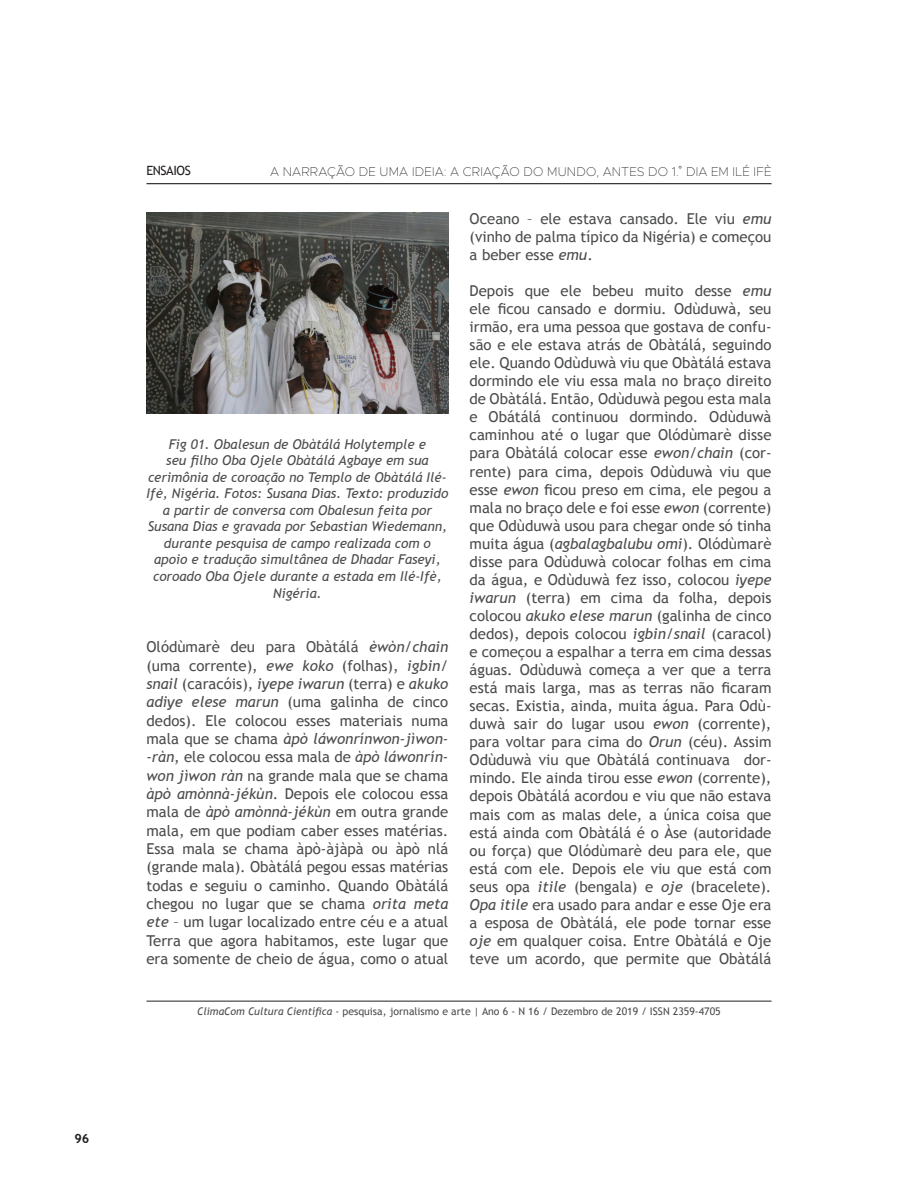
<style>
.page{position:relative;width:918px;height:1188px;background:#fff}
.page>*{position:absolute;margin:0;border:0;box-sizing:border-box;transform-origin:0 0}
.ARTIGO_Paragrafo_nor{font:15px/18px "Trebuchet MS";color:#4b4c4d;text-align:justify}
.ARTIGO_Legenda_FIG{font:italic 13.5px/16.5px "Trebuchet MS";color:#4b4c4d;text-align:center}
.t1{font:100 12.75px "Metropolis";letter-spacing:.015em;color:#231f20}
.t2{font:12.75px "Trebuchet MS";letter-spacing:-.03em;color:#231f20}
.t3{font:700 12.75px "Trebuchet MS";color:#231f20}
.t4{font:10.5px "Trebuchet MS";color:#4b4c4d}
.s1{font-style:italic}
</style>
<div class="page">
<hr style="left:146px;top:183px;width:626px;height:1px;background:#231f20">
<hr style="left:146px;top:1001px;width:626px;height:1px;background:#231f20">
<img style="left:146px;top:213px;width:302px;height:201px">
<p class="t3" style="left:74px;top:1130px;width:16px">96</p>
<p class="t2" style="left:146px;top:163px;width:46px">ENSAIOS</p>
<p class="t1" style="left:270px;top:164px;width:503px">A NARRAÇÃO DE UMA IDEIA: A CRIAÇÃO DO MUNDO, ANTES DO 1.˚ DIA EM ILÉ IFÈ</p>
<p class="ARTIGO_Legenda_FIG" style="left:147px;top:436px;width:303px">Fig 01. Obalesun de Obàtálá Holytemple e<br>seu filho Oba Ojele Obàtálá Agbaye em sua cerimônia de coroação no Templo de Obàtálá Ilé-Ifė, Nigéria. Fotos: Susana Dias. Texto: produzido a partir de conversa com Obalesun feita por Susana Dias e gravada por Sebastian Wiedemann, durante pesquisa de campo realizada com o apoio e tradução simultânea de Dhadar Faseyi, coroado Oba Ojele durante a estada em Ilé-Ifè, Nigéria.</p>
<p class="ARTIGO_Paragrafo_nor" style="left:146px;top:638px;width:303px">Olódùmarè deu para Obàtálá <span class="s1">èwòn/chain </span>(uma corrente), <span class="s1">ewe koko</span> (folhas), <span class="s1">igbin/ snail</span> (caracóis), <span class="s1">iyepe iwarun</span> (terra) e <span class="s1">akuko adiye elese marun</span> (uma galinha de cinco dedos). Ele colocou esses materiais numa mala que se chama <span class="s1">àpò láwonrínwon-jìwon--ràn</span>, ele colocou essa mala de <span class="s1">àpò láwonrín&shy;won jìwon ràn</span> na grande mala que se chama <span class="s1">àpò amònnà-jékùn</span>. Depois ele colocou essa mala de <span class="s1">àpò amònnà-jékùn</span> em outra grande mala, em que podiam caber esses matérias.<br>Essa mala se chama àpò-àjàpà ou àpò nlá (grande mala). Obàtálá pegou essas matérias todas e seguiu o caminho. Quando Obàtálá chegou no lugar que se chama <span class="s1">orita meta ete</span> – um lugar localizado entre céu e a atual Terra que agora habitamos, este lugar que era somente de cheio de água, como o atual</p>
<p class="ARTIGO_Paragrafo_nor" style="left:470px;top:210px;width:303px">Oceano – ele estava cansado. Ele viu <span class="s1">emu </span>(vinho de palma típico da Nigéria) e começou a beber esse <span class="s1">emu</span>.</p>
<p class="ARTIGO_Paragrafo_nor" style="left:470px;top:282px;width:303px">Depois que ele bebeu muito desse <span class="s1">emu </span>ele ficou cansado e dormiu. Odùduwà, seu irmão, era uma pessoa que gostava de confu&shy;são e ele estava atrás de Obàtálá, seguindo ele. Quando Odùduwà viu que Obàtálá estava dormindo ele viu essa mala no braço direito de Obàtálá. Então, Odùduwà pegou esta mala e Obátálá continuou dormindo. Odùduwà caminhou até o lugar que Olódùmarè disse para Obàtálá colocar esse <span class="s1">ewon/chain</span> (cor&shy;rente) para cima, depois Odùduwà viu que esse <span class="s1">ewon</span> ficou preso em cima, ele pegou a mala no braço dele e foi esse <span class="s1">ewon</span> (corrente) que Odùduwà usou para chegar onde só tinha muita água (<span class="s1">agbalagbalubu omi</span>). Olódùmarè disse para Odùduwà colocar folhas em cima da água, e Odùduwà fez isso, colocou <span class="s1">iyepe iwarun</span> (terra) em cima da folha, depois colocou <span class="s1">akuko elese marun</span> (galinha de cinco dedos), depois colocou <span class="s1">igbin/snail</span> (caracol) e começou a espalhar a terra em cima dessas águas. Odùduwà começa a ver que a terra está mais larga, mas as terras não ficaram secas. Existia, ainda, muita água. Para Odù&shy;duwà sair do lugar usou <span class="s1">ewon</span> (corrente), para voltar para cima do <span class="s1">Orun</span> (céu). Assim Odùduwà viu que Obàtálá continuava dor&shy;mindo. Ele ainda tirou esse <span class="s1">ewon</span> (corrente), depois Obàtálá acordou e viu que não estava mais com as malas dele, a única coisa que está ainda com Obàtálá é o Àse (autoridade ou força) que Olódùmarè deu para ele, que está com ele. Depois ele viu que está com seus opa <span class="s1">itile</span> (bengala) e <span class="s1">oje</span> (bracelete).<br><span class="s1">Opa itile</span> era usado para andar e esse Oje era a esposa de Obàtálá, ele pode tornar esse <span class="s1">oje</span> em qualquer coisa. Entre Obàtálá e Oje teve um acordo, que permite que Obàtálá</p>
<p class="t4" style="left:197px;top:1006px;width:525px"><span class="s1">ClimaCom Cultura Científica</span> - pesquisa, jornalismo e arte | Ano 6 - N 16 / Dezembro de 2019 / ISSN 2359-4705</p>
</div>
